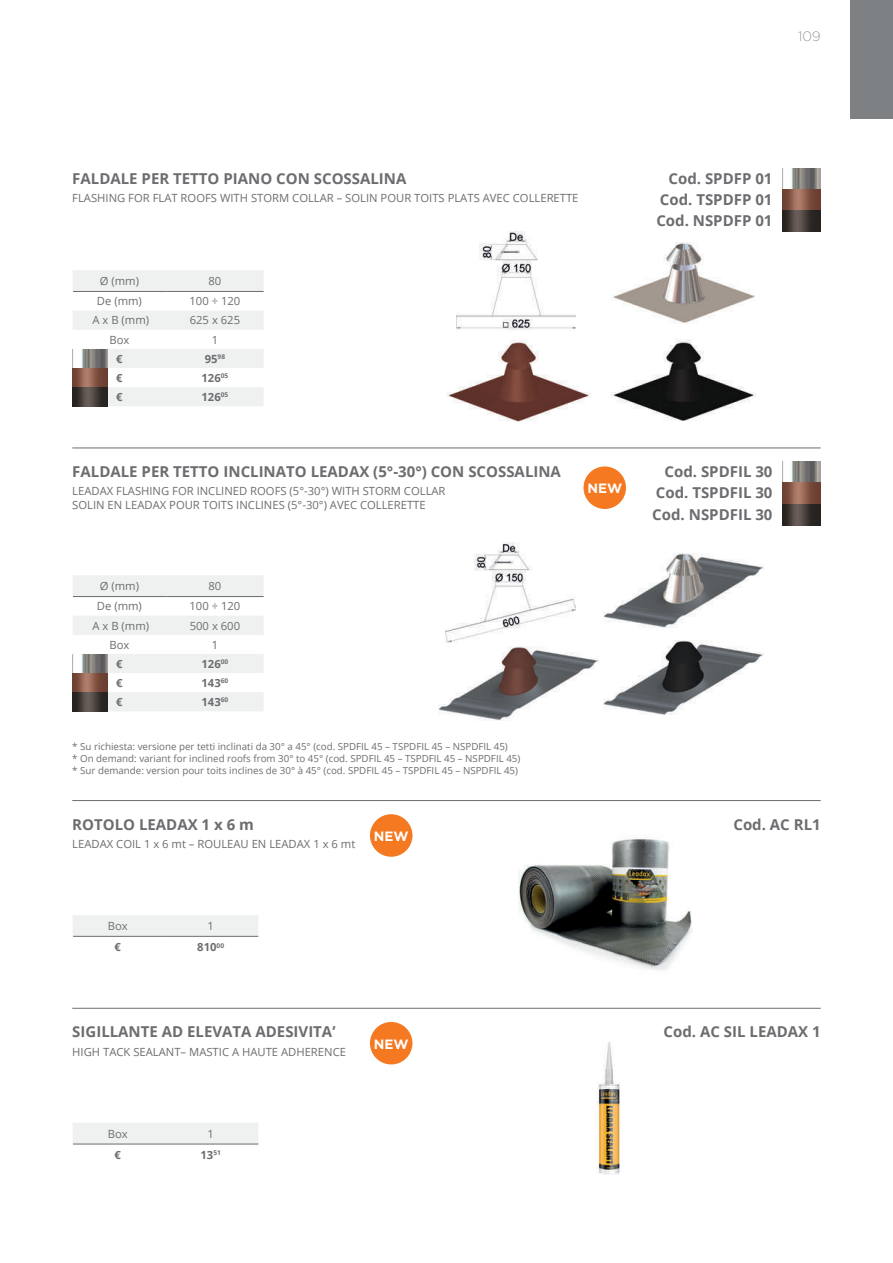
<style>
.page{position:relative;width:893px;height:1263px;background:#fff}
.page>*{position:absolute;margin:0;border:0;box-sizing:border-box;transform-origin:0 0}
.t1{font:700 15px/21.3px "Open Sans";color:#6c6d70;text-align:justify}
.t2{font:700 13.5px "Gotham";color:#fff}
.t3{font:200 13.5px "Gotham";color:#6c6d70}
.t4{font:11.25px/13.5px "Open Sans";color:#6c6d70}
.t5{font:700 11.25px "Open Sans";color:#6c6d70}
.t6{font:9.75px/11.7px "Open Sans";color:#6c6d70}
</style>
<div class="page">
<div style="left:850px;top:0;width:43px;height:119px;background:#7d8183"></div>
<img style="left:782px;top:168px;width:39px;height:64px">
<svg style="left:73px;top:270px;width:191px;height:136px"></svg>
<hr style="left:73px;top:291px;width:93px;height:1px;background:#6c6d70">
<hr style="left:166px;top:291px;width:98px;height:1px;background:#6c6d70">
<img style="left:72px;top:349px;width:36px;height:57px">
<img style="left:445px;top:542px;width:130px;height:101px">
<img style="left:613px;top:243px;width:142px;height:80px">
<img style="left:456px;top:232px;width:119px;height:98px">
<img style="left:446px;top:340px;width:144px;height:81px">
<img style="left:611px;top:340px;width:144px;height:81px">
<hr style="left:72px;top:448px;width:749px;height:1px;background:#6c6d70">
<img style="left:782px;top:461px;width:39px;height:64px">
<svg style="left:73px;top:575px;width:191px;height:136px"></svg>
<hr style="left:73px;top:596px;width:93px;height:1px;background:#6c6d70">
<hr style="left:166px;top:596px;width:98px;height:1px;background:#6c6d70">
<img style="left:72px;top:654px;width:36px;height:57px">
<img style="left:438px;top:646px;width:160px;height:75px">
<img style="left:603px;top:640px;width:160px;height:74px">
<img style="left:603px;top:553px;width:160px;height:74px">
<div style="left:583px;top:466px;width:43px;height:43px;background:#f47921;border-radius:50%"></div>
<hr style="left:72px;top:800px;width:749px;height:1px;background:#6c6d70">
<div style="left:370px;top:814px;width:42px;height:43px;background:#f47921;border-radius:50%"></div>
<div style="left:73px;top:915px;width:185px;height:21px;background:#eff0f0"></div>
<hr style="left:73px;top:936px;width:90px;height:1px;background:#6c6d70">
<hr style="left:163px;top:936px;width:95px;height:1px;background:#6c6d70">
<img style="left:518px;top:837px;width:174px;height:133px">
<hr style="left:72px;top:1008px;width:749px;height:1px;background:#6c6d70">
<div style="left:370px;top:1022px;width:42px;height:42px;background:#f47921;border-radius:50%"></div>
<div style="left:73px;top:1123px;width:185px;height:21px;background:#eff0f0"></div>
<hr style="left:73px;top:1144px;width:90px;height:1px;background:#6c6d70">
<hr style="left:163px;top:1144px;width:95px;height:1px;background:#6c6d70">
<img style="left:597px;top:1042px;width:23px;height:132px">
<p class="t3" style="left:798px;top:27px;width:24px">109</p>
<h1 class="t1" style="left:72px;top:167px;width:336px">FALDALE PER TETTO PIANO CON SCOSSALINA</h1>
<p class="t4" style="left:72px;top:191px;width:508px">FLASHING FOR FLAT ROOFS WITH STORM COLLAR – SOLIN POUR TOITS PLATS AVEC COLLERETTE</p>
<p class="t4" style="left:100px;top:274px;width:41px">Ø (mm)</p>
<p class="t4" style="left:208px;top:274px;width:14px">80</p>
<p class="t4" style="left:97px;top:294px;width:47px">De (mm)</p>
<p class="t4" style="left:189px;top:294px;width:52px">100 ÷ 120</p>
<p class="t4" style="left:93px;top:313px;width:58px">A x B (mm)</p>
<p class="t4" style="left:190px;top:313px;width:52px">625 x 625</p>
<p class="t4" style="left:109px;top:332px;width:21px">Box</p>
<p class="t4" style="left:212px;top:332px;width:8px">1</p>
<p class="t5" style="left:116px;top:351px;width:8px">€</p>
<p class="t5" style="left:205px;top:351px;width:22px">95<sup>98</sup></p>
<p class="t5" style="left:116px;top:370px;width:8px">€</p>
<p class="t5" style="left:202px;top:370px;width:28px">126<sup>05</sup></p>
<p class="t5" style="left:116px;top:389px;width:8px">€</p>
<p class="t5" style="left:202px;top:389px;width:28px">126<sup>05</sup></p>
<h1 class="t1" style="left:72px;top:461px;width:490px">FALDALE PER TETTO INCLINATO LEADAX (5°-30°) CON SCOSSALINA</h1>
<p class="t4" style="left:72px;top:484px;width:375px">LEADAX FLASHING FOR INCLINED ROOFS (5°-30°) WITH STORM COLLAR<br>SOLIN EN LEADAX POUR TOITS INCLINES (5°-30°) AVEC COLLERETTE</p>
<p class="t2" style="left:587px;top:479px;width:36px">NEW</p>
<p class="t4" style="left:100px;top:579px;width:41px">Ø (mm)</p>
<p class="t4" style="left:208px;top:579px;width:14px">80</p>
<p class="t4" style="left:97px;top:599px;width:47px">De (mm)</p>
<p class="t4" style="left:189px;top:599px;width:52px">100 ÷ 120</p>
<p class="t4" style="left:93px;top:618px;width:58px">A x B (mm)</p>
<p class="t4" style="left:190px;top:618px;width:52px">500 x 600</p>
<p class="t4" style="left:109px;top:637px;width:21px">Box</p>
<p class="t4" style="left:212px;top:637px;width:8px">1</p>
<p class="t5" style="left:116px;top:656px;width:8px">€</p>
<p class="t5" style="left:202px;top:656px;width:28px">126<sup>00</sup></p>
<p class="t5" style="left:116px;top:675px;width:8px">€</p>
<p class="t5" style="left:202px;top:675px;width:28px">143<sup>60</sup></p>
<p class="t5" style="left:116px;top:694px;width:8px">€</p>
<p class="t5" style="left:202px;top:694px;width:28px">143<sup>60</sup></p>
<p class="t6" style="left:72px;top:741px;width:450px">* Su richiesta: versione per tetti inclinati da 30° a 45° (cod. SPDFIL 45 – TSPDFIL 45 – NSPDFIL 45)<br>* On demand: variant for inclined roofs from 30° to 45° (cod. SPDFIL 45 – TSPDFIL 45 – NSPDFIL 45) * Sur demande: version pour toits inclines de 30° à 45° (cod. SPDFIL 45 – TSPDFIL 45 – NSPDFIL 45)</p>
<h1 class="t1" style="left:72px;top:813px;width:183px">ROTOLO LEADAX 1 x 6 m</h1>
<p class="t4" style="left:72px;top:837px;width:284px">LEADAX COIL 1 x 6 mt – ROULEAU EN LEADAX 1 x 6 mt</p>
<p class="t2" style="left:374px;top:827px;width:36px">NEW</p>
<p class="t4" style="left:108px;top:919px;width:21px">Box</p>
<p class="t4" style="left:207px;top:919px;width:8px">1</p>
<p class="t5" style="left:115px;top:939px;width:8px">€</p>
<p class="t5" style="left:197px;top:939px;width:28px">810<sup>00</sup></p>
<h1 class="t1" style="left:72px;top:1021px;width:265px">SIGILLANTE AD ELEVATA ADESIVITA’</h1>
<p class="t4" style="left:72px;top:1045px;width:275px">HIGH TACK SEALANT– MASTIC A HAUTE ADHERENCE</p>
<p class="t4" style="left:108px;top:1126px;width:21px">Box</p>
<p class="t4" style="left:207px;top:1126px;width:8px">1</p>
<p class="t5" style="left:115px;top:1147px;width:8px">€</p>
<p class="t5" style="left:201px;top:1147px;width:22px">13<sup>51</sup></p>
<p class="t2" style="left:374px;top:1035px;width:36px">NEW</p>
<h1 class="t1" style="left:656px;top:167px;width:118px;text-indent:12px">Cod. SPDFP 01<br>Cod. TSPDFP 01<br>Cod. NSPDFP 01</h1>
<h1 class="t1" style="left:652px;top:461px;width:122px;text-indent:12px">Cod. SPDFIL 30<br>Cod. TSPDFIL 30<br>Cod. NSPDFIL 30</h1>
<h1 class="t1" style="left:733px;top:813px;width:89px">Cod. AC RL1</h1>
<h1 class="t1" style="left:664px;top:1021px;width:159px">Cod. AC SIL LEADAX 1</h1>
</div>
